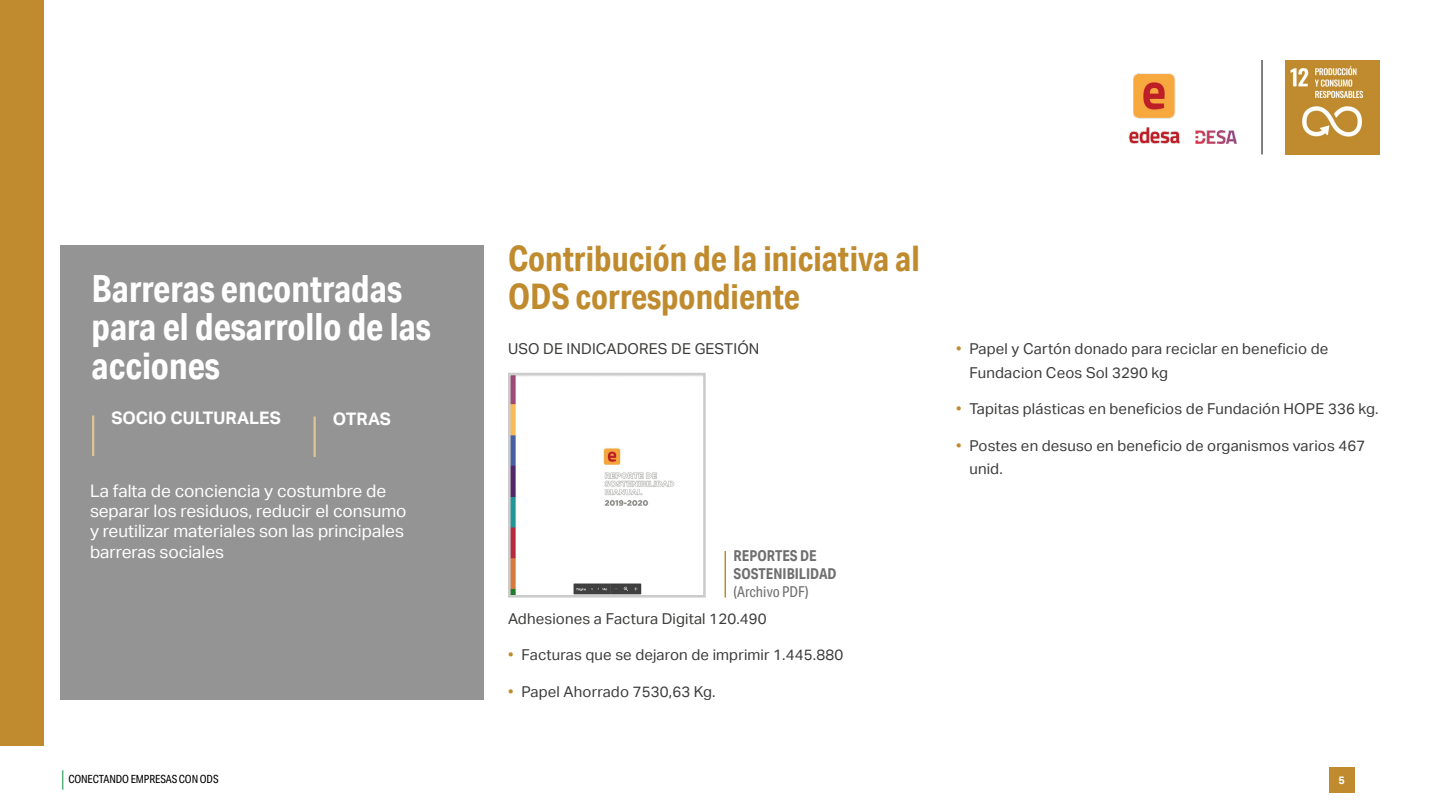
<style>
.page{position:relative;width:1440px;height:810px;background:#fff}
.page>*{position:absolute;margin:0;border:0;box-sizing:border-box;transform-origin:0 0}
.t1{font:700 37.5px/38.2px "Aktiv Grotesk Cd";color:#fff}
.t2{font:700 35.25px/38.2px "Aktiv Grotesk Cd";color:#bf8b2e}
.t3{font:17.25px/20.2px "Aktiv Grotesk";color:#fff}
.t4{font:700 17.25px "Aktiv Grotesk";color:#fff}
.t5{font:15px/23.2px "Aktiv Grotesk";letter-spacing:.01em;color:#3c3c3b}
.t6{font:700 15px/18px "Aktiv Grotesk Cd";color:#706f6f}
.t7{font:15px "Aktiv Grotesk Cd";color:#706f6f}
.t8{font:11.25px "Aktiv Grotesk Cd";letter-spacing:-.01em;color:#000}
.t9{font:700 10.88px "Aktiv Grotesk";color:#fff}
.s1{color:#bf8b2e}
</style>
<div class="page">
<svg style="left:62px;top:770px;width:1px;height:20px"></svg>
<div style="left:1329px;top:767px;width:25px;height:26px;background:#bf8b2e"></div>
<img style="left:1285px;top:60px;width:95px;height:95px">
<hr style="left:1262px;top:60px;width:1px;height:94px;background:#000">
<img style="left:1128px;top:73px;width:52px;height:71px">
<img style="left:1195px;top:130px;width:43px;height:14px">
<div style="left:0;top:0;width:44px;height:746px;background:#bf8b2e"></div>
<div style="left:60px;top:246px;width:424px;height:454px;background:#949494"></div>
<hr style="left:92px;top:416px;width:2px;height:40px;background:#dfc596">
<hr style="left:314px;top:416px;width:2px;height:41px;background:#dfc596">
<img style="left:512px;top:377px;width:163px;height:217px">
<div style="left:508px;top:373px;width:198px;height:225px;border:3px solid #ccc"></div>
<hr style="left:724px;top:551px;width:2px;height:47px;background:#bf8b2e">
<h1 class="t1" style="left:91px;top:269px;width:341px">Barreras encontradas para el desarrollo de las acciones</h1>
<p class="t4" style="left:111px;top:408px;width:171px">SOCIO CULTURALES</p>
<p class="t4" style="left:333px;top:409px;width:60px">OTRAS</p>
<p class="t3" style="left:90px;top:481px;width:318px">La falta de conciencia y costumbre de separar los residuos, reducir el consumo y reutilizar materiales son las principales barreras sociales</p>
<h2 class="t2" style="left:508px;top:239px;width:413px">Contribución de la iniciativa al<br>ODS correspondiente</h2>
<p class="t5" style="left:508px;top:337px;width:253px">USO DE INDICADORES DE GESTIÓN</p>
<p class="t6" style="left:734px;top:546px;width:105px">REPORTES DE<br>SOSTENIBILIDAD</p>
<p class="t7" style="left:734px;top:583px;width:77px">(Archivo PDF)</p>
<p class="t5" style="left:508px;top:607px;width:260px">Adhesiones a Factura Digital 120.490</p>
<p class="t5" style="left:508px;top:643px;width:337px"><span class="s1">•</span> Facturas que se dejaron de imprimir 1.445.880</p>
<p class="t5" style="left:508px;top:680px;width:209px"><span class="s1">•</span> Papel Ahorrado 7530,63 Kg.</p>
<p class="t5" style="left:970px;top:337px;width:360px;text-indent:-14px"><span class="s1">•</span> Papel y Cartón donado para reciclar en beneficio de<br>Fundacion Ceos Sol 3290 kg</p>
<p class="t5" style="left:956px;top:397px;width:424px"><span class="s1">•</span> Tapitas plásticas en beneficios de Fundación HOPE 336 kg.</p>
<p class="t5" style="left:970px;top:434px;width:398px;text-indent:-14px"><span class="s1">•</span> Postes en desuso en beneficio de organismos varios 467 unid.</p>
<p class="t8" style="left:68px;top:773px;width:152px">CONECTANDO EMPRESAS CON ODS</p>
<p class="t9" style="left:1338px;top:774px;width:8px">5</p>
</div>
